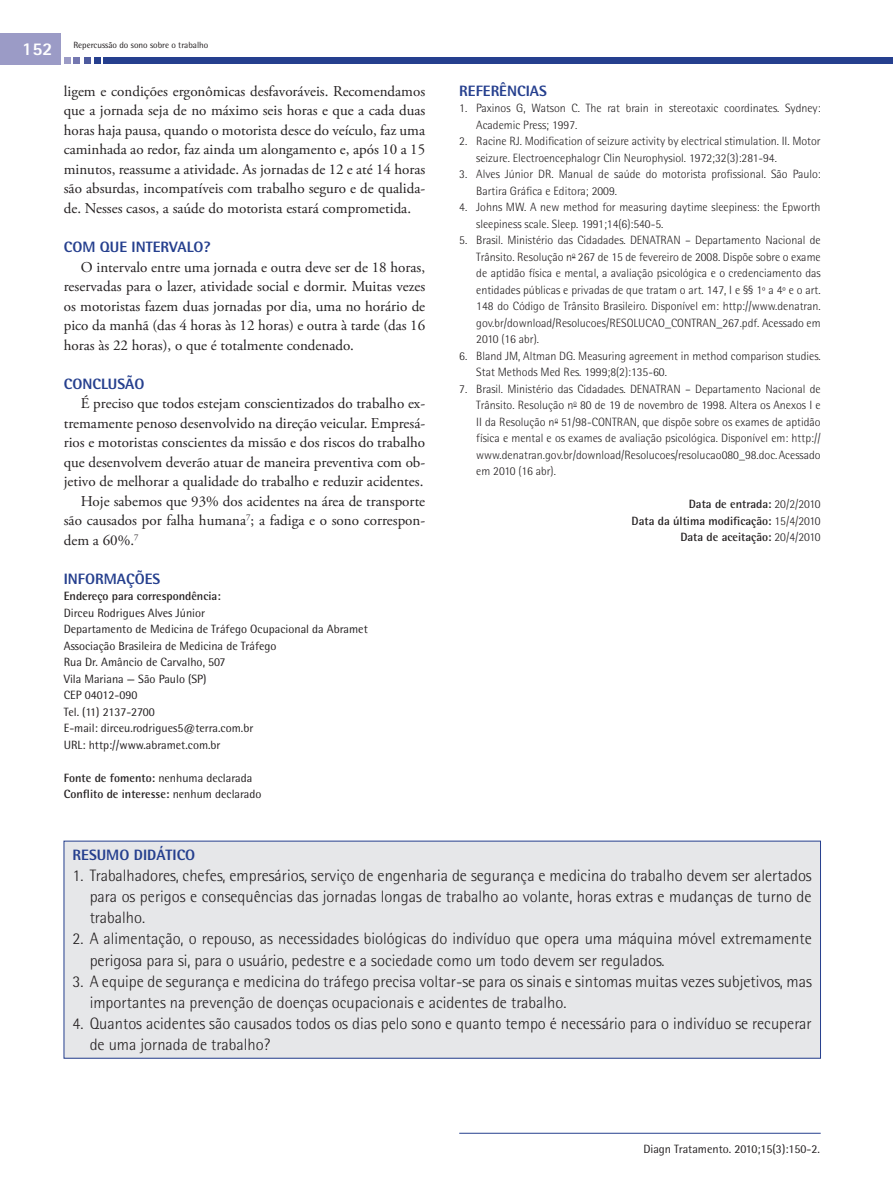
<style>
.page{position:relative;width:893px;height:1191px;background:#fff}
.page>*{position:absolute;margin:0;border:0;box-sizing:border-box;transform-origin:0 0}
.t1{font:800 18px "Rotis Sans Serif Std";color:#fff}
.z06_3_resumo_didatic{font:300 16.5px/21px "Rotis Semi Sans Std";color:#231f20}
.z05_0_texto_txt{font:15px/19.5px "Adobe Garamond Pro";color:#231f20;text-align:justify}
.z04_0_sub1{font:800 15px "Rotis Semi Sans Std";color:#253f8e}
.z06_0_referencias{font:300 12px/16.5px "Rotis Semi Sans Std";color:#231f20}
.z06_1_informacoes{font:12px "Rotis Semi Sans Std";color:#231f20}
.z06_2_datas{font:700 12px "Rotis Semi Sans Std";color:#231f20}
.z06_1_informacoes-2{font:700 12px "Rotis Semi Sans Std";color:#231f20}
.t2{font:9px "Rotis Semi Sans Std";color:#231f20}
.s1{font-weight:700}
.s2{font-weight:400}
.s3{font-weight:300}
</style>
<div class="page">
<hr style="left:459px;top:1132px;width:362px;height:1px;background:#253f8e">
<div style="left:104px;top:57px;width:789px;height:7px;background:#253f8e"></div>
<div style="left:94px;top:57px;width:7px;height:7px;background:#253f8e"></div>
<div style="left:84px;top:57px;width:7px;height:7px;background:#4d5a9e"></div>
<div style="left:73px;top:57px;width:7px;height:7px;background:#7477b0"></div>
<div style="left:64px;top:57px;width:7px;height:7px;background:#9b9bc6"></div>
<div style="left:0;top:33px;width:60px;height:31px;background:#9b9bc6"></div>
<div style="left:64px;top:841px;width:756px;height:217px;background:#e6e7e9"></div>
<p class="t1" style="left:22px;top:37px;width:32px">152</p>
<p class="t2" style="left:73px;top:40px;width:137px">Repercussão do sono sobre o trabalho</p>
<p class="z05_0_texto_txt" style="left:64px;top:82px;width:363px">ligem e condições ergonômicas desfavoráveis. Recomendamos que a jornada seja de no máximo seis horas e que a cada duas horas haja pausa, quando o motorista desce do veículo, faz uma caminhada ao redor, faz ainda um alongamento e, após 10 a 15 minutos, reassume a atividade. As jornadas de 12 e até 14 horas são absurdas, incompatíveis com trabalho seguro e de qualida&shy;de. Nesses casos, a saúde do motorista estará comprometida.</p>
<p class="z04_0_sub1" style="left:64px;top:237px;width:148px">COM QUE INTERVALO?</p>
<p class="z05_0_texto_txt" style="left:64px;top:257px;width:363px;text-indent:17px">O intervalo entre uma jornada e outra deve ser de 18 horas, reservadas para o lazer, atividade social e dormir. Muitas vezes os motoristas fazem duas jornadas por dia, uma no horário de pico da manhã (das 4 horas às 12 horas) e outra à tarde (das 16 horas às 22 horas), o que é totalmente condenado.</p>
<p class="z04_0_sub1" style="left:64px;top:374px;width:19px">CONCLUSÃO</p>
<p class="z05_0_texto_txt" style="left:64px;top:394px;width:363px;text-indent:17px">É preciso que todos estejam conscientizados do trabalho ex&shy;tremamente penoso desenvolvido na direção veicular. Empresá&shy;rios e motoristas conscientes da missão e dos riscos do trabalho que desenvolvem deverão atuar de maneira preventiva com ob&shy;jetivo de melhorar a qualidade do trabalho e reduzir acidentes.</p>
<p class="z05_0_texto_txt" style="left:64px;top:491px;width:363px;text-indent:17px">Hoje sabemos que 93% dos acidentes na área de transporte são causados por falha humana<sup>7</sup>; a fadiga e o sono correspon&shy;dem a 60%.<sup>7</sup></p>
<p class="z04_0_sub1" style="left:64px;top:569px;width:98px">INFORMAÇÕES</p>
<p class="z06_1_informacoes-2" style="left:64px;top:588px;width:158px">Endereço para correspondência:</p>
<p class="z06_1_informacoes" style="left:64px;top:605px;width:143px">Dirceu Rodrigues Alves Júnior</p>
<p class="z06_1_informacoes" style="left:64px;top:622px;width:306px">Departamento de Medicina de Tráfego Ocupacional da Abramet</p>
<p class="z06_1_informacoes" style="left:64px;top:638px;width:214px">Associação Brasileira de Medicina de Tráfego</p>
<p class="z06_1_informacoes" style="left:64px;top:655px;width:163px">Rua Dr. Amâncio de Carvalho, 507</p>
<p class="z06_1_informacoes" style="left:64px;top:671px;width:144px">Vila Mariana — São Paulo (SP)</p>
<p class="z06_1_informacoes" style="left:64px;top:688px;width:75px">CEP 04012-090</p>
<p class="z06_1_informacoes" style="left:64px;top:704px;width:93px">Tel. (11) 2137-2700</p>
<p class="z06_1_informacoes" style="left:64px;top:721px;width:191px">E-mail: dirceu.rodrigues5@terra.com.br</p>
<p class="z06_1_informacoes" style="left:64px;top:737px;width:158px">URL: http://www.abramet.com.br</p>
<p class="z06_1_informacoes" style="left:64px;top:770px;width:190px"><span class="s1">Fonte de fomento:</span> nenhuma declarada</p>
<p class="z06_1_informacoes-2" style="left:64px;top:786px;width:199px">Conflito de interesse: <span class="s2">nenhum declarado</span></p>
<p class="z04_0_sub1" style="left:459px;top:81px;width:18px">REFER</p>
<p class="z04_0_sub1" style="left:499px;top:81px;width:17px">ÊNCIAS</p>
<p class="z06_0_referencias" style="left:476px;top:100px;width:346px;text-indent:-17px">1. Paxinos G, Watson C. The rat brain in stereotaxic coordinates. Sydney:<br>Academic Press; 1997.</p>
<p class="z06_0_referencias" style="left:476px;top:133px;width:346px;text-indent:-17px">2. Racine RJ. Modification of seizure activity by electrical stimulation. II. Motor seizure. Electroencephalogr Clin Neurophysiol. 1972;32(3):281-94.</p>
<p class="z06_0_referencias" style="left:476px;top:166px;width:346px;text-indent:-17px">3. Alves Júnior DR. Manual de saúde do motorista profissional. São Paulo:<br>Bartira Gráfica e Editora; 2009.</p>
<p class="z06_0_referencias" style="left:476px;top:199px;width:346px;text-indent:-17px">4. Johns MW. A new method for measuring daytime sleepiness: the Epworth sleepiness scale. Sleep. 1991;14(6):540-5.</p>
<p class="z06_0_referencias" style="left:476px;top:232px;width:346px;text-align:justify;text-indent:-17px">5. Brasil. Ministério das Cidadades. DENATRAN – Departamento Nacional de Trânsito. Resolução n<sup>o</sup> 267 de 15 de fevereiro de 2008. Dispõe sobre o exame de aptidão física e mental, a avaliação psicológica e o credenciamento das entidades públicas e privadas de que tratam o art. 147, I e §§ 1º a 4º e o art.<br>148 do Código de Trânsito Brasileiro. Disponível em: http://www.denatran. gov.br/download/Resolucoes/RESOLUCAO_CONTRAN_267.pdf. Acessado em 2010 (16 abr).</p>
<p class="z06_0_referencias" style="left:476px;top:347px;width:346px;text-indent:-17px">6. Bland JM, Altman DG. Measuring agreement in method comparison studies.<br>Stat Methods Med Res. 1999;8(2):135-60.</p>
<p class="z06_0_referencias" style="left:476px;top:380px;width:346px;text-align:justify;text-indent:-17px">7. Brasil. Ministério das Cidadades. DENATRAN – Departamento Nacional de Trânsito. Resolução n<sup>o</sup> 80 de 19 de novembro de 1998. Altera os Anexos I e II da Resolução n<sup>o</sup> 51/98-CONTRAN, que dispõe sobre os exames de aptidão física e mental e os exames de avaliação psicológica. Disponível em: http:// www.denatran.gov.br/download/Resolucoes/resolucao080_98.doc. Acessado em 2010 (16 abr).</p>
<p class="z06_2_datas" style="left:689px;top:497px;width:133px">Data de entrada: <span class="s3">20/2/2010</span></p>
<p class="z06_2_datas" style="left:632px;top:513px;width:191px">Data da última modificação: <span class="s3">15/4/2010</span></p>
<p class="z06_2_datas" style="left:680px;top:530px;width:142px">Data de aceitação: <span class="s3">20/4/2010</span></p>
<p class="z04_0_sub1" style="left:73px;top:846px;width:19px">RESUMO</p>
<p class="z04_0_sub1" style="left:134px;top:846px;width:63px">DIDÁTICO</p>
<p class="z06_3_resumo_didatic" style="left:90px;top:865px;width:724px;text-align:justify;text-indent:-17px">1. Trabalhadores, chefes, empresários, serviço de engenharia de segurança e medicina do trabalho devem ser alertados para os perigos e consequências das jornadas longas de trabalho ao volante, horas extras e mudanças de turno de trabalho.</p>
<p class="z06_3_resumo_didatic" style="left:90px;top:928px;width:724px;text-indent:-17px">2. A alimentação, o repouso, as necessidades biológicas do indivíduo que opera uma máquina móvel extremamente perigosa para si, para o usuário, pedestre e a sociedade como um todo devem ser regulados.</p>
<p class="z06_3_resumo_didatic" style="left:90px;top:970px;width:724px;text-indent:-17px">3. A equipe de segurança e medicina do tráfego precisa voltar-se para os sinais e sintomas muitas vezes subjetivos, mas importantes na prevenção de doenças ocupacionais e acidentes de trabalho.</p>
<p class="z06_3_resumo_didatic" style="left:90px;top:1012px;width:724px;text-indent:-17px">4. Quantos acidentes são causados todos os dias pelo sono e quanto tempo é necessário para o indivíduo se recuperar de uma jornada de trabalho?</p>
<p class="z06_1_informacoes" style="left:643px;top:1141px;width:178px">Diagn Tratamento. 2010;15(3):150-2.</p>
</div>
